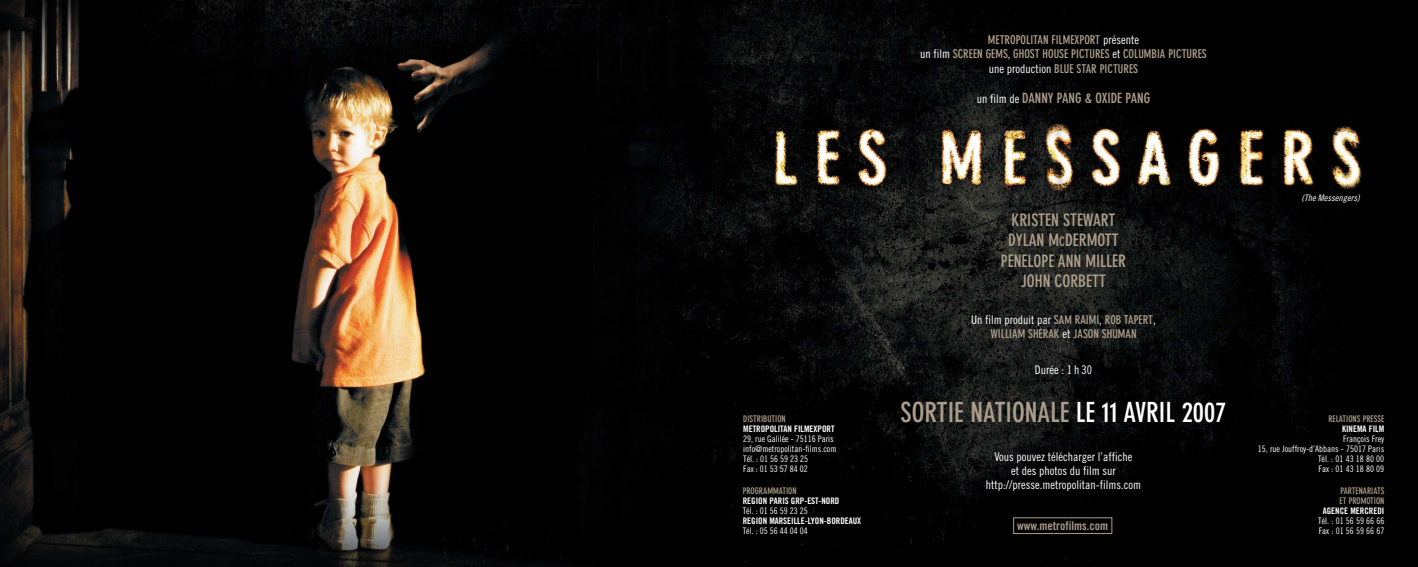
<style>
.page{position:relative;width:1418px;height:567px;background:#fff}
.page>*{position:absolute;margin:0;border:0;box-sizing:border-box;transform-origin:0 0}
.t1{font:700 condensed 27.4px "DIN Neuzeit Grotesk";color:#ab9d8b}
.t2{font:700 condensed 17px/20.4px "DIN Neuzeit Grotesk";color:#ab9d8b;text-align:center}
.t3{font:700 condensed 14px "DIN Neuzeit Grotesk";color:#ab9d8b}
.t4{font:700 condensed 12px/14.4px "DIN Neuzeit Grotesk";color:#ab9d8b;text-align:center}
.t5{font:12px/14px "Trade Gothic Cond Eighteen";color:#fff;text-align:center}
.t6{font:12px "Trade Gothic Bold Cond Twenty";color:#ab9d8b}
.t7{font:9px/10px "Trade Gothic Cond Eighteen";color:#fff}
.t8{font:9px "Trade Gothic Bold Cond Twenty";color:#fff}
.t9{font:700 condensed 9px/10px "DIN Neuzeit Grotesk";color:#ab9d8b}
.t10{font:9px "Trade Gothic Cond Eighteen Obl";color:#fff;scale:1.06 1}
.s1{font-family:"Trade Gothic Cond Eighteen";font-weight:400;font-stretch:normal;color:#fff}
.s2{font-family:"Trade Gothic Cond Eighteen";font-weight:400;font-stretch:normal;font-size:12px;color:#fff}
.s3{font-size:12.8px}
.s4{font-family:"DIN Neuzeit Grotesk";font-weight:700;font-stretch:condensed;color:#ab9d8b}
.s5{color:#fff}
</style>
<div class="page">
<img style="left:0;top:1px;width:1417px;height:566px">
<div style="left:1013px;top:517px;width:99px;height:17px;border:1px solid #ab9d8b"></div>
<p class="t9" style="left:743px;top:414px;width:44px">DISTRIBUTION</p>
<p class="t8" style="left:743px;top:425px;width:93px">METROPOLITAN FILMEXPORT</p>
<p class="t7" style="left:743px;top:434px;width:95px">29, rue Galilée - 75116 Paris info@metropolitan-films.com<br>Tél. : 01 56 59 23 25<br>Fax : 01 53 57 84 02</p>
<p class="t9" style="left:742px;top:486px;width:55px">PROGRAMMATION</p>
<p class="t8" style="left:742px;top:497px;width:98px">REGION PARIS GRP-EST-NORD</p>
<p class="t7" style="left:742px;top:506px;width:66px">Tél. : 01 56 59 23 25</p>
<p class="t8" style="left:742px;top:517px;width:120px">REGION MARSEILLE-LYON-BORDEAUX</p>
<p class="t7" style="left:742px;top:526px;width:66px">Tél. : 05 56 44 04 04</p>
<h3 class="t4" style="left:920px;top:34px;width:288px">METROPOLITAN FILMEXPORT <span class="s1">présente<br>un film</span> SCREEN GEMS<span class="s1">,</span> GHOST HOUSE PICTURES <span class="s1">et</span> COLUMBIA PICTURES <span class="s1">une production</span> BLUE STAR PICTURES</h3>
<h3 class="t3" style="left:976px;top:93px;width:175px"><span class="s2">un film de</span> DANNY PANG &amp; OXIDE PANG</h3>
<h2 class="t2" style="left:1000px;top:211px;width:127px">KRISTEN STEWART<br>DYLAN M<span class="s3">C</span>DERMOTT<br>PENELOPE ANN MILLER<br>JOHN CORBETT</h2>
<h3 class="t5" style="left:971px;top:313px;width:186px">Un film produit par <span class="s4">SAM RAIMI</span>, <span class="s4">ROB TAPERT</span>,</h3>
<h3 class="t4" style="left:990px;top:327px;width:148px">WILLIAM SHERAK <span class="s1">et</span> JASON SHUMAN</h3>
<h3 class="t5" style="left:1034px;top:364px;width:59px">Durée : 1 h 30</h3>
<h1 class="t1" style="left:900px;top:402px;width:327px">SORTIE NATIONALE <span class="s5">LE 11 AVRIL 2007</span></h1>
<h3 class="t5" style="left:985px;top:450px;width:157px">Vous pouvez télécharger l’affiche<br>et des photos du film sur http://presse.metropolitan-films.com</h3>
<h3 class="t6" style="left:1017px;top:521px;width:92px">www.metrofilms.com</h3>
<p class="t10" style="left:1301px;top:194px;width:57px">(The Messengers)</p>
<p class="t9" style="left:1328px;top:414px;width:57px">RELATIONS PRESSE</p>
<p class="t8" style="left:1341px;top:425px;width:44px">KINEMA FILM</p>
<p class="t7" style="left:1257px;top:434px;width:128px;text-align:right">François Frey<br>15, rue Jouffroy-d’Abbans - 75017 Paris<br>Tél. : 01 43 18 80 00<br>Fax : 01 43 18 80 09</p>
<p class="t9" style="left:1339px;top:486px;width:46px">PARTENARIATS<br>ET PROMOTION</p>
<p class="t8" style="left:1322px;top:507px;width:63px">AGENCE MERCREDI</p>
<p class="t7" style="left:1318px;top:516px;width:68px">Tél. : 01 56 59 66 66<br>Fax : 01 56 59 66 67</p>
</div>
